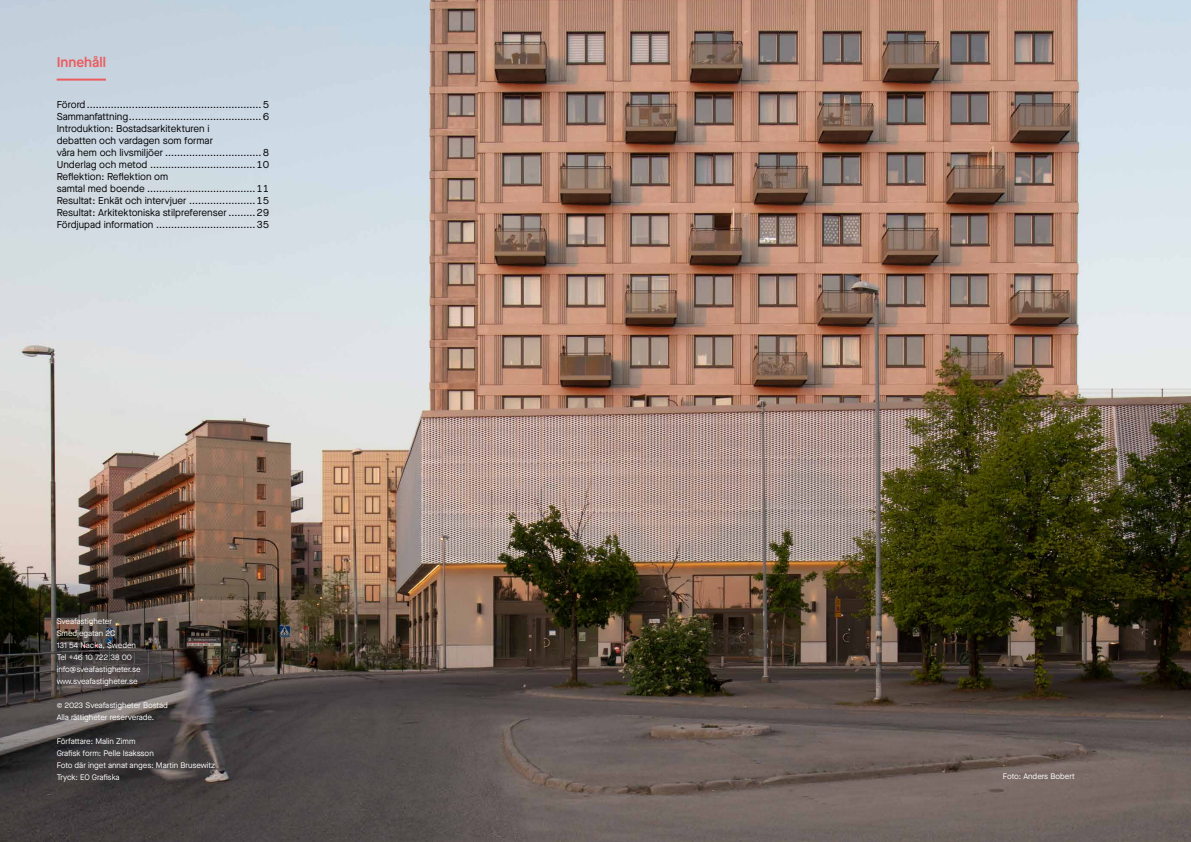
<style>
.page{position:relative;width:1191px;height:842px;background:#fff}
.page>*{position:absolute;margin:0;border:0;box-sizing:border-box;transform-origin:0 0}
.t1{font:600 14px "Maison Neue";color:#eb5c5f}
.t2{font:10px/12px "Maison Neue";color:#000001}
.t3{font:8px/12px "Maison Neue";color:#fff}
</style>
<div class="page">
<img style="left:0;top:0;width:1191px;height:842px">
<hr style="left:57px;top:79px;width:49px;height:2px;background:#eb5c5f">
<h1 class="t1" style="left:57px;top:53px;width:51px">Innehåll</h1>
<p class="t2" style="left:57px;top:98px;width:214px">Förord..........................................................5<br>Sammanfattning............................................6<br>Introduktion: Bostadsarkitekturen i<br>debatten och vardagen som formar<br>våra hem och livsmiljöer ................................8<br>Underlag och metod ...................................10<br>Reflektion: Reflektion om<br>samtal med boende ....................................11<br>Resultat: Enkät och intervjuer ......................15<br>Resultat: Arkitektoniska stilpreferenser .........29<br>Fördjupad information .................................35</p>
<p class="t3" style="left:57px;top:615px;width:86px">Sveafastigheter<br>Smedjegatan 2C<br>131 54 Nacka, Sweden<br>Tel +46 10 722 38 00 info@sveafastigheter.se www.sveafastigheter.se</p>
<p class="t3" style="left:57px;top:699px;width:113px">© 2023 Sveafastigheter Bostad<br>Alla rättigheter reserverade.</p>
<p class="t3" style="left:57px;top:735px;width:160px">Författare: Malin Zimm<br>Grafisk form: Pelle Isaksson<br>Foto där inget annat anges: Martin Brusewitz<br>Tryck: EO Grafiska</p>
<p class="t3" style="left:1003px;top:770px;width:73px">Foto: Anders Bobert</p>
</div>
